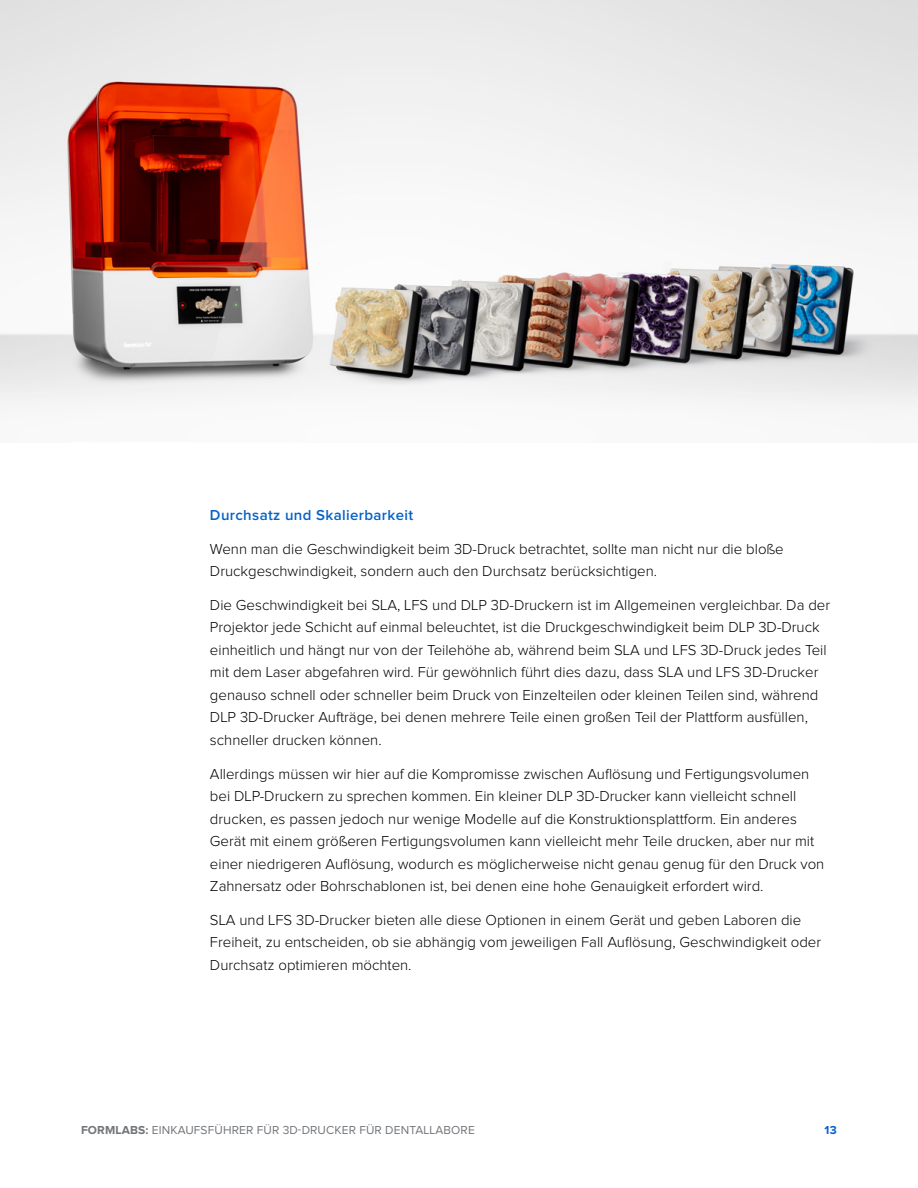
<style>
.page{position:relative;width:918px;height:1188px;background:#fff}
.page>*{position:absolute;margin:0;border:0;box-sizing:border-box;transform-origin:0 0}
.t1{font:300 15px/22.5px "Proxima Nova";color:#000}
.t2{font:600 15px "Proxima Nova";letter-spacing:.025em;color:#0762c8}
.t3{font:12px "Proxima Nova";letter-spacing:.01em;color:#727579}
.t4{font:700 12px "Proxima Nova";color:#0762c8}
.s1{font-weight:700}
</style>
<div class="page">
<img style="left:0;top:0;width:918px;height:410px">
<p class="t2" style="left:210px;top:508px;width:205px">Durchsatz und Skalierbarkeit</p>
<p class="t1" style="left:210px;top:538px;width:575px">Wenn man die Geschwindigkeit beim 3D-Druck betrachtet, sollte man nicht nur die bloße<br>Druckgeschwindigkeit, sondern auch den Durchsatz berücksichtigen.</p>
<p class="t1" style="left:210px;top:594px;width:622px">Die Geschwindigkeit bei SLA, LFS und DLP 3D-Druckern ist im Allgemeinen vergleichbar. Da der Projektor jede Schicht auf einmal beleuchtet, ist die Druckgeschwindigkeit beim DLP 3D-Druck einheitlich und hängt nur von der Teilehöhe ab, während beim SLA und LFS 3D-Druck jedes Teil mit dem Laser abgefahren wird. Für gewöhnlich führt dies dazu, dass SLA und LFS 3D-Drucker genauso schnell oder schneller beim Druck von Einzelteilen oder kleinen Teilen sind, während DLP 3D-Drucker Aufträge, bei denen mehrere Teile einen großen Teil der Plattform ausfüllen, schneller drucken können.</p>
<p class="t1" style="left:210px;top:763px;width:616px">Allerdings müssen wir hier auf die Kompromisse zwischen Auflösung und Fertigungsvolumen bei DLP-Druckern zu sprechen kommen. Ein kleiner DLP 3D-Drucker kann vielleicht schnell drucken, es passen jedoch nur wenige Modelle auf die Konstruktionsplattform. Ein anderes Gerät mit einem größeren Fertigungsvolumen kann vielleicht mehr Teile drucken, aber nur mit einer niedrigeren Auflösung, wodurch es möglicherweise nicht genau genug für den Druck von Zahnersatz oder Bohrschablonen ist, bei denen eine hohe Genauigkeit erfordert wird.</p>
<p class="t1" style="left:210px;top:909px;width:613px">SLA und LFS 3D-Drucker bieten alle diese Optionen in einem Gerät und geben Laboren die<br>Freiheit, zu entscheiden, ob sie abhängig vom jeweiligen Fall Auflösung, Geschwindigkeit oder<br>Durchsatz optimieren möchten.</p>
<p class="t3" style="left:81px;top:1125px;width:395px"><span class="s1">FORMLABS:</span> EINKAUFSFÜHRER FÜR 3D-DRUCKER FÜR DENTALLABORE</p>
<p class="t4" style="left:824px;top:1125px;width:14px">13</p>
</div>
